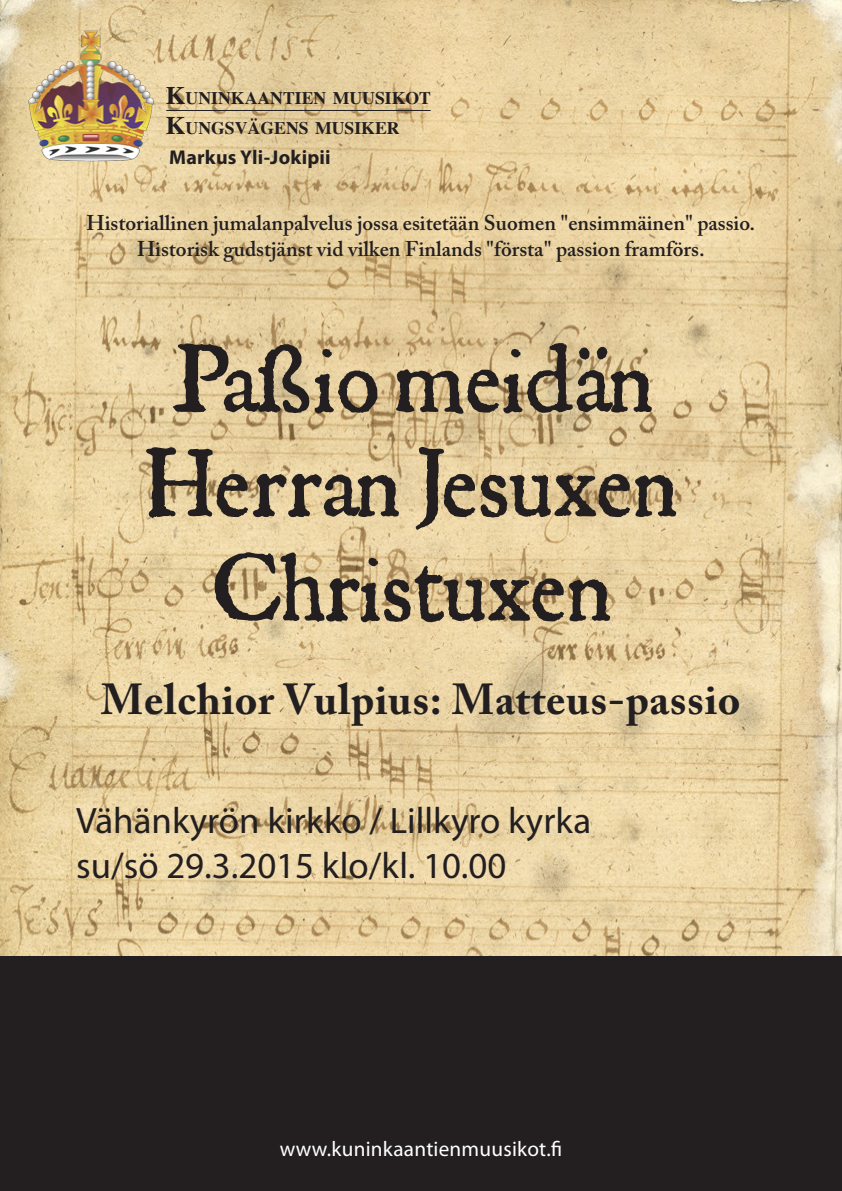
<style>
.page{position:relative;width:842px;height:1191px;background:#fff}
.page>*{position:absolute;margin:0;border:0;box-sizing:border-box;transform-origin:0 0}
.t1{font:104.4px/104.4px "JSL Ancient";color:#231f20;text-align:center}
.t2{font:700 43.1px "Adobe Caslon Pro";letter-spacing:.015em;color:#231f20}
.t3{font:36.9px/44.2px "Myriad Pro";color:#231f20}
.t4{font:600 21.2px/25.5px "Adobe Caslon Pro";color:#231f20;text-align:center}
.t5{font:21.2px "Myriad Pro";letter-spacing:.01em;color:#fff}
.t6{font:700 20px "Myriad Pro";letter-spacing:.01em;color:#231f20}
.t7{font:700 17.7px "Times";color:#231f20}
.s1{font-size:25.3px}
</style>
<div class="page">
<img style="left:0;top:0;width:842px;height:956px">
<div style="left:0;top:956px;width:842px;height:235px;background:#231f20"></div>
<img style="left:23px;top:6px;width:135px;height:190px">
<hr style="left:166px;top:110px;width:265px;height:1px;background:#231f20">
<p class="t7" style="left:166px;top:81px;width:267px"><span class="s1">K</span>UNINKAANTIEN MUUSIKOT</p>
<p class="t7" style="left:166px;top:111px;width:235px"><span class="s1">K</span>UNGSVÄGENS MUSIKER</p>
<p class="t6" style="left:169px;top:146px;width:163px">Markus Yli-Jokipii</p>
<p class="t4" style="left:87px;top:210px;width:670px">Historiallinen jumalanpalvelus jossa esitetään Suomen "ensimmäinen" passio.<br>Historisk gudstjänst vid vilken Finlands "första" passion framförs.</p>
<p class="t1" style="left:148px;top:342px;width:533px">Paßio meidän<br>Herran Jesuxen<br>Christuxen</p>
<p class="t2" style="left:101px;top:673px;width:641px">Melchior Vulpius: Matteus-passio</p>
<p class="t3" style="left:76px;top:799px;width:517px">Vähänkyrön kirkko / Lillkyro kyrka su/sö 29.3.2015 klo/kl. 10.00</p>
<p class="t5" style="left:280px;top:1137px;width:284px">www.kuninkaantienmuusikot.fi</p>
</div>
